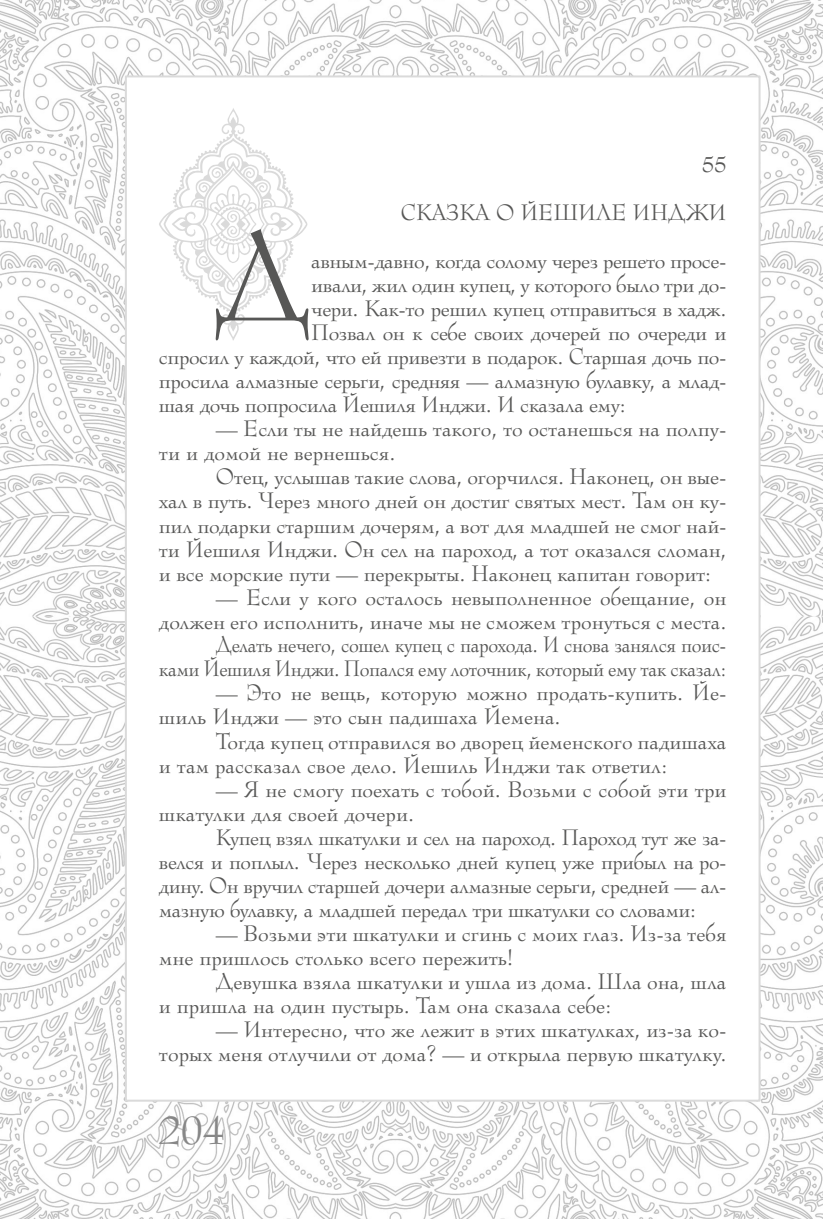
<style>
.page{position:relative;width:823px;height:1219px;background:#fff}
.page>*{position:absolute;margin:0;border:0;box-sizing:border-box;transform-origin:0 0}
.t1{font:123.2px "Metropol C";color:#575756}
.t2{font:40px "Metropol C";color:#878787}
.t3{font:22px/24px "Metropol C";letter-spacing:-.01em;color:#575756}
</style>
<div class="page">
<img style="left:0;top:0;width:822px;height:1219px">
<div style="left:125px;top:75px;width:635px;height:1027px;background:#fff;border:2px solid #dadada"></div>
<svg style="left:159px;top:108px;width:148px;height:233px"></svg>
<p class="t3" style="left:400px;top:141px;width:327px;line-height:48px;text-align:right">55<br>СКАЗКА О ЙЕШИЛЕ ИНДЖИ</p>
<h1 class="t1" style="left:213px;top:205px;width:102px">Д</h1>
<p class="t3" style="left:311px;top:249px;width:416px">авным-давно, когда солому через решето просе-</p>
<p class="t3" style="left:311px;top:273px;width:416px">ивали, жил один купец, у которого было три до-</p>
<p class="t3" style="left:311px;top:297px;width:416px">чери. Как-то решил купец отправиться в хадж.</p>
<p class="t3" style="left:311px;top:321px;width:416px">Позвал он к себе своих дочерей по очереди и</p>
<p class="t3" style="left:159px;top:345px;width:568px">спросил у каждой, что ей привезти в подарок. Старшая дочь по-</p>
<p class="t3" style="left:159px;top:369px;width:568px">просила алмазные серьги, средняя — алмазную булавку, а млад-</p>
<p class="t3" style="left:159px;top:393px;width:468px">шая дочь попросила Йешиля Инджи. И сказала ему:</p>
<p class="t3" style="left:159px;top:417px;width:568px;text-indent:57px">— Если ты не найдешь такого, то останешься на полпу&shy;ти и домой не вернешься.</p>
<p class="t3" style="left:159px;top:465px;width:568px;text-align:justify;text-indent:57px">Отец, услышав такие слова, огорчился. Наконец, он вые&shy;хал в путь. Через много дней он достиг святых мест. Там он ку&shy;пил подарки старшим дочерям, а вот для младшей не смог най&shy;ти Йешиля Инджи. Он сел на пароход, а тот оказался сломан, и все морские пути — перекрыты. Наконец капитан говорит:</p>
<p class="t3" style="left:159px;top:585px;width:568px;text-align:right">— Если у кого осталось невыполненное обещание, он должен его исполнить, иначе мы не сможем тронуться с места.<br>Делать нечего, сошел купец с парохода. И снова занялся поис-<br>ками Йешиля Инджи. Попался ему лоточник, который ему так сказал:</p>
<p class="t3" style="left:159px;top:681px;width:568px;text-indent:57px">— Это не вещь, которую можно продать-купить. Йе&shy;шиль Инджи — это сын падишаха Йемена.</p>
<p class="t3" style="left:159px;top:729px;width:568px;text-indent:57px">Тогда купец отправился во дворец йеменского падишаха и там рассказал свое дело. Йешиль Инджи так ответил:</p>
<p class="t3" style="left:159px;top:777px;width:568px;text-indent:57px">— Я не смогу поехать с тобой. Возьми с собой эти три шкатулки для своей дочери.</p>
<p class="t3" style="left:159px;top:825px;width:568px;text-align:justify;text-indent:57px">Купец взял шкатулки и сел на пароход. Пароход тут же за&shy;велся и поплыл. Через несколько дней купец уже прибыл на ро&shy;дину. Он вручил старшей дочери алмазные серьги, средней — ал&shy;мазную булавку, а младшей передал три шкатулки со словами:</p>
<p class="t3" style="left:159px;top:921px;width:568px;text-indent:57px">— Возьми эти шкатулки и сгинь с моих глаз. Из-за тебя мне пришлось столько всего пережить!</p>
<p class="t3" style="left:159px;top:969px;width:568px;text-indent:57px">Девушка взяла шкатулки и ушла из дома. Шла она, шла и пришла на один пустырь. Там она сказала себе:</p>
<p class="t3" style="left:159px;top:1017px;width:568px;text-align:right">— Интересно, что же лежит в этих шкатулках, из-за ко&shy;торых меня отлучили от дома? — и открыла первую шкатулку.</p>
<h2 class="t2" style="left:159px;top:1107px;width:68px">204</h2>
</div>
